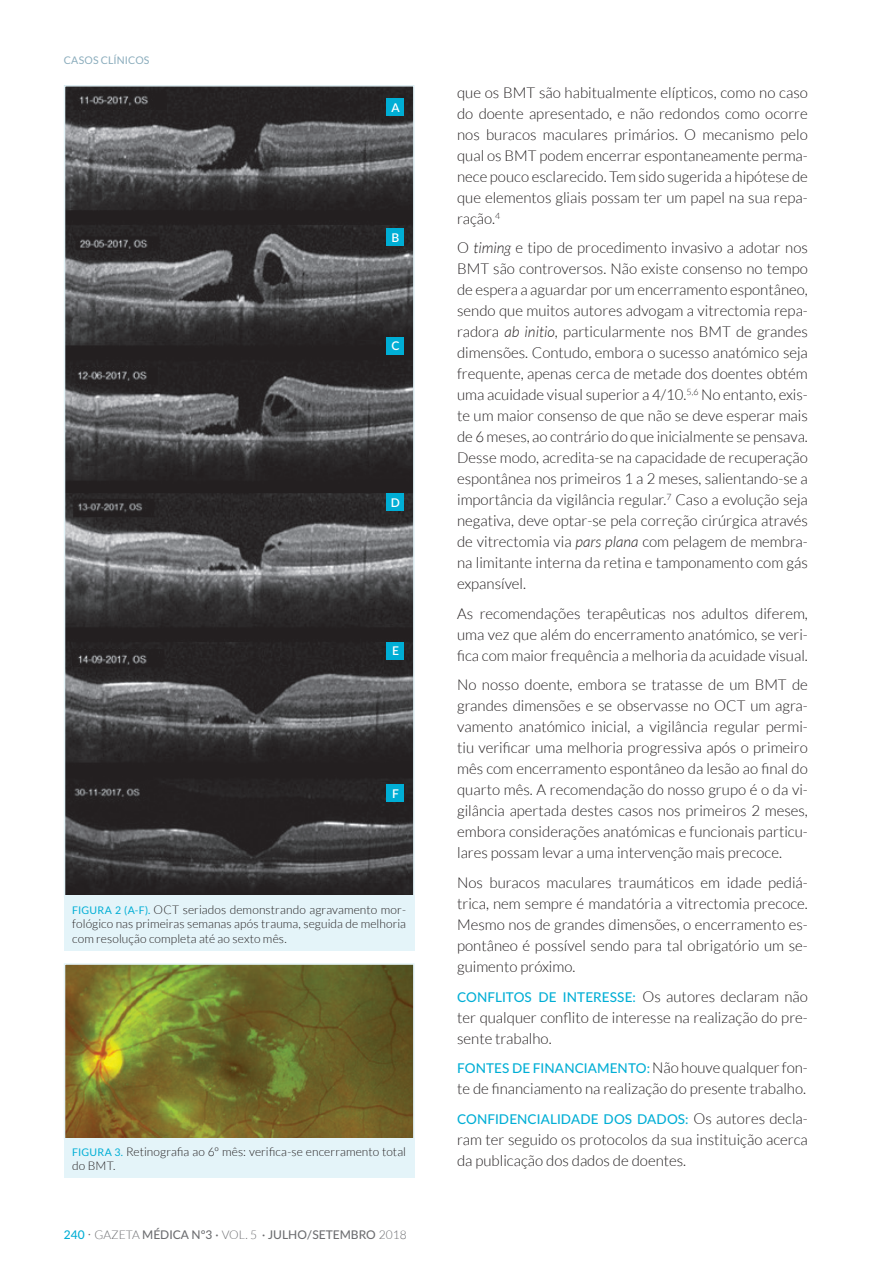
<style>
.page{position:relative;width:893px;height:1263px;background:#fff}
.page>*{position:absolute;margin:0;border:0;box-sizing:border-box;transform-origin:0 0}
.t1{font:300 15px/21px "Lato";color:#231f20;text-align:justify}
.t2{font:500 13.5px "Lato";letter-spacing:.01em;color:#00aed5}
.t3{font:300 12px/14.4px "Lato";letter-spacing:.005em;color:#231f20}
.t4{font:500 12px "Lato";color:#6c6d70}
.t5{font:600 12px "Lato";color:#fff}
.t6{font:10.5px "Lato";letter-spacing:.015em;color:#8aacbc}
.s1{font-weight:400;font-size:10.5px;color:#00aed5}
.s2{color:#00aed5}
.s3{font-weight:300;font-size:15px}
.s4{font-weight:300}
.s5{font-style:italic}
.s6{font-weight:300;font-size:15px;color:#231f20}
</style>
<div class="page">
<img style="left:67px;top:966px;width:345px;height:171px">
<div style="left:64px;top:963px;width:351px;height:177px;border:2px solid #e4f4f9"></div>
<div style="left:64px;top:1138px;width:351px;height:40px;background:#e4f4f9"></div>
<img style="left:67px;top:88px;width:345px;height:806px">
<div style="left:64px;top:85px;width:351px;height:812px;border:2px solid #e4f4f9"></div>
<div style="left:64px;top:896px;width:351px;height:55px;background:#e4f4f9"></div>
<div style="left:387px;top:99px;width:17px;height:17px;background:#00aed5"></div>
<div style="left:387px;top:229px;width:17px;height:17px;background:#00aed5"></div>
<div style="left:387px;top:337px;width:17px;height:17px;background:#00aed5"></div>
<div style="left:387px;top:493px;width:17px;height:17px;background:#00aed5"></div>
<div style="left:387px;top:642px;width:17px;height:17px;background:#00aed5"></div>
<div style="left:387px;top:784px;width:17px;height:17px;background:#00aed5"></div>
<p class="t6" style="left:64px;top:54px;width:87px">CASOS CLÍNICOS</p>
<p class="t5" style="left:391px;top:99px;width:10px">A</p>
<p class="t5" style="left:392px;top:229px;width:9px">B</p>
<p class="t5" style="left:391px;top:337px;width:9px">C</p>
<p class="t5" style="left:391px;top:493px;width:11px">D</p>
<p class="t5" style="left:392px;top:642px;width:8px">E</p>
<p class="t5" style="left:392px;top:785px;width:8px">F</p>
<p class="t3" style="left:72px;top:902px;width:335px;text-align:justify"><span class="s1">FIGURA 2 (A-F).</span> OCT seriados demonstrando agravamento mor&shy;fológico nas primeiras semanas após trauma, seguida de melhoria com resolução completa até ao sexto mês.</p>
<p class="t3" style="left:72px;top:1144px;width:335px"><span class="s1">FIGURA 3.</span> Retinografia ao 6º mês: verifica-se encerramento total do BMT.</p>
<p class="t4" style="left:64px;top:1226px;width:344px"><span class="s2">240</span> <span class="s3">·</span> <span class="s4">GAZETA</span> MÉDICA Nº3 · <span class="s4">VOL. 5</span> · JULHO/SETEMBRO <span class="s4">2018</span></p>
<p class="t1" style="left:457px;top:82px;width:352px">que os BMT são habitualmente elípticos, como no caso do doente apresentado, e não redondos como ocorre nos buracos maculares primários. O mecanismo pelo qual os BMT podem encerrar espontaneamente perma&shy;nece pouco esclarecido. Tem sido sugerida a hipótese de que elementos gliais possam ter um papel na sua repa&shy;ração.<sup>4</sup></p>
<p class="t1" style="left:457px;top:238px;width:352px">O <span class="s5">timing</span> e tipo de procedimento invasivo a adotar nos BMT são controversos. Não existe consenso no tempo de espera a aguardar por um encerramento espontâneo, sendo que muitos autores advogam a vitrectomia repa&shy;radora <span class="s5">ab initio</span>, particularmente nos BMT de grandes dimensões. Contudo, embora o sucesso anatómico seja frequente, apenas cerca de metade dos doentes obtém uma acuidade visual superior a 4/10.<sup>5,6</sup> No entanto, exis&shy;te um maior consenso de que não se deve esperar mais de 6 meses, ao contrário do que inicialmente se pensava.<br>Desse modo, acredita-se na capacidade de recuperação espontânea nos primeiros 1 a 2 meses, salientando-se a importância da vigilância regular.<sup>7</sup> Caso a evolução seja negativa, deve optar-se pela correção cirúrgica através de vitrectomia via <span class="s5">pars plana</span> com pelagem de membra&shy;na limitante interna da retina e tamponamento com gás expansível.</p>
<p class="t1" style="left:457px;top:603px;width:352px">As recomendações terapêuticas nos adultos diferem, uma vez que além do encerramento anatómico, se veri&shy;fica com maior frequência a melhoria da acuidade visual.</p>
<p class="t1" style="left:457px;top:675px;width:352px">No nosso doente, embora se tratasse de um BMT de grandes dimensões e se observasse no OCT um agra&shy;vamento anatómico inicial, a vigilância regular permi&shy;tiu verificar uma melhoria progressiva após o primeiro mês com encerramento espontâneo da lesão ao final do quarto mês. A recomendação do nosso grupo é o da vi&shy;gilância apertada destes casos nos primeiros 2 meses, embora considerações anatómicas e funcionais particu&shy;lares possam levar a uma intervenção mais precoce.</p>
<p class="t1" style="left:457px;top:872px;width:352px">Nos buracos maculares traumáticos em idade pediá&shy;trica, nem sempre é mandatória a vitrectomia precoce.<br>Mesmo nos de grandes dimensões, o encerramento es&shy;pontâneo é possível sendo para tal obrigatório um se&shy;guimento próximo.</p>
<p class="t2" style="left:457px;top:987px;width:352px">CONFLITOS DE INTERESSE: <span class="s6">Os autores declaram não</span></p>
<p class="t1" style="left:457px;top:1007px;width:352px">ter qualquer conflito de interesse na realização do pre&shy;sente trabalho.</p>
<p class="t2" style="left:457px;top:1058px;width:352px">FONTES DE FINANCIAMENTO: <span class="s6">Não houve qualquer fon-</span></p>
<p class="t1" style="left:457px;top:1078px;width:350px">te de financiamento na realização do presente trabalho.</p>
<p class="t2" style="left:457px;top:1109px;width:352px">CONFIDENCIALIDADE DOS DADOS: <span class="s6">Os autores decla-</span></p>
<p class="t1" style="left:457px;top:1129px;width:352px">ram ter seguido os protocolos da sua instituição acerca da publicação dos dados de doentes.</p>
</div>
